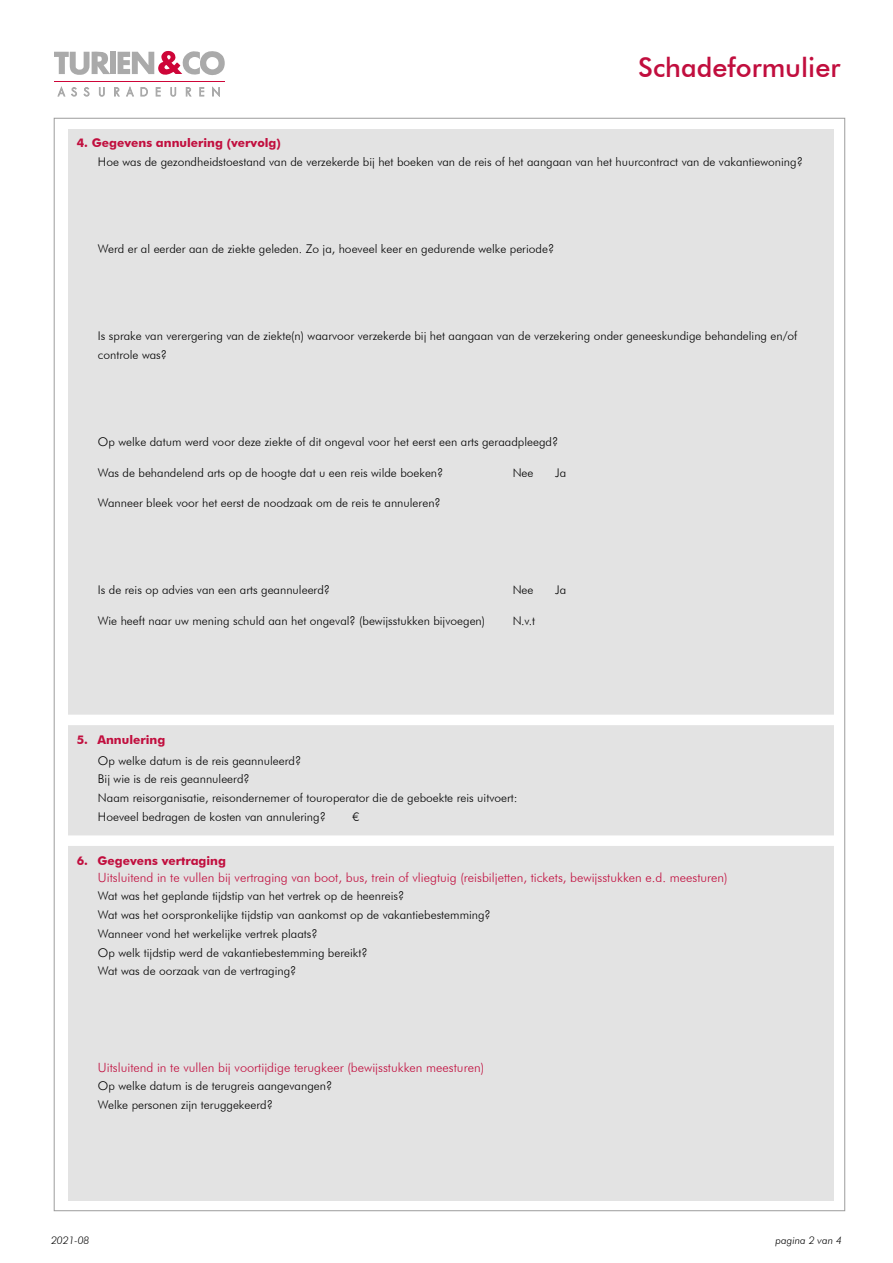
<style>
.page{position:relative;width:893px;height:1263px;background:#fff}
.page>*{position:absolute;margin:0;border:0;box-sizing:border-box;transform-origin:0 0}
.t1{font:500 27px "Futura BT";color:#c10e3e}
.t2{font:300 12.75px "Futura BT";color:#c10e3e}
.t3{font:300 12px/18.8px "Futura BT";color:#000}
.t4{font:700 12px "Futura BT";color:#c10e3e}
.t5{font:italic 300 10.5px "Futura BT";color:#000}
</style>
<div class="page">
<div style="left:68px;top:130px;width:765px;height:1071px;background:#e3e3e3"></div>
<div style="left:110px;top:52px;width:5px;height:22px;background:#aaa"></div>
<svg style="left:118px;top:51px;width:107px;height:24px"></svg>
<svg style="left:54px;top:51px;width:56px;height:24px"></svg>
<svg style="left:58px;top:87px;width:7px;height:9px"></svg>
<svg style="left:71px;top:87px;width:6px;height:9px"></svg>
<svg style="left:84px;top:87px;width:5px;height:9px"></svg>
<svg style="left:99px;top:87px;width:6px;height:10px"></svg>
<svg style="left:114px;top:87px;width:6px;height:9px"></svg>
<svg style="left:126px;top:87px;width:8px;height:9px"></svg>
<svg style="left:141px;top:87px;width:7px;height:9px"></svg>
<svg style="left:156px;top:87px;width:4px;height:9px"></svg>
<svg style="left:170px;top:87px;width:6px;height:10px"></svg>
<svg style="left:186px;top:87px;width:5px;height:9px"></svg>
<svg style="left:199px;top:87px;width:5px;height:9px"></svg>
<svg style="left:212px;top:87px;width:8px;height:10px"></svg>
<hr style="left:54px;top:81px;width:171px;height:1px;background:#ce0538">
<div style="left:64px;top:715px;width:772px;height:10px;background:#fff"></div>
<div style="left:64px;top:835px;width:772px;height:11px;background:#fff"></div>
<h1 class="t1" style="left:638px;top:51px;width:204px">Schadeformulier</h1>
<p class="t4" style="left:77px;top:136px;width:206px">4. Gegevens annulering (vervolg)</p>
<p class="t3" style="left:98px;top:152px;width:706px">Hoe was de gezondheidstoestand van de verzekerde bij het boeken van de reis of het aangaan van het huurcontract van de vakantiewoning?</p>
<p class="t3" style="left:98px;top:239px;width:458px">Werd er al eerder aan de ziekte geleden. Zo ja, hoeveel keer en gedurende welke periode?</p>
<p class="t3" style="left:98px;top:326px;width:701px">Is sprake van verergering van de ziekte(n) waarvoor verzekerde bij het aangaan van de verzekering onder geneeskundige behandeling en/of controle was?</p>
<p class="t3" style="left:98px;top:432px;width:462px">Op welke datum werd voor deze ziekte of dit ongeval voor het eerst een arts geraadpleegd?</p>
<p class="t3" style="left:98px;top:463px;width:347px">Was de behandelend arts op de hoogte dat u een reis wilde boeken?</p>
<p class="t3" style="left:513px;top:463px;width:22px">Nee</p>
<p class="t3" style="left:555px;top:463px;width:12px">Ja</p>
<p class="t3" style="left:98px;top:494px;width:344px">Wanneer bleek voor het eerst de noodzaak om de reis te annuleren?</p>
<p class="t3" style="left:98px;top:581px;width:234px">Is de reis op advies van een arts geannuleerd?</p>
<p class="t3" style="left:513px;top:581px;width:22px">Nee</p>
<p class="t3" style="left:555px;top:581px;width:12px">Ja</p>
<p class="t3" style="left:98px;top:611px;width:389px">Wie heeft naar uw mening schuld aan het ongeval? (bewijsstukken bijvoegen)</p>
<p class="t3" style="left:513px;top:611px;width:24px">N.v.t</p>
<p class="t4" style="left:77px;top:732px;width:90px">5. Annulering</p>
<p class="t3" style="left:98px;top:751px;width:421px">Op welke datum is de reis geannuleerd?<br>Bij wie is de reis geannuleerd?<br>Naam reisorganisatie, reisondernemer of touroperator die de geboekte reis uitvoert:<br>Hoeveel bedragen de kosten van annulering?</p>
<p class="t3" style="left:352px;top:807px;width:8px">€</p>
<p class="t4" style="left:77px;top:853px;width:151px">6. Gegevens vertraging</p>
<p class="t2" style="left:98px;top:869px;width:631px">Uitsluitend in te vullen bij vertraging van boot, bus, trein of vliegtuig (reisbiljetten, tickets, bewijsstukken e.d. meesturen)</p>
<p class="t3" style="left:98px;top:887px;width:394px">Wat was het geplande tijdstip van het vertrek op de heenreis?<br>Wat was het oorspronkelijke tijdstip van aankomst op de vakantiebestemming?<br>Wanneer vond het werkelijke vertrek plaats?<br>Op welk tijdstip werd de vakantiebestemming bereikt?<br>Wat was de oorzaak van de vertraging?</p>
<p class="t2" style="left:98px;top:1059px;width:388px">Uitsluitend in te vullen bij voortijdige terugkeer (bewijsstukken meesturen)</p>
<p class="t3" style="left:98px;top:1076px;width:236px">Op welke datum is de terugreis aangevangen?<br>Welke personen zijn teruggekeerd?</p>
<p class="t5" style="left:51px;top:1234px;width:40px">2021-08</p>
<p class="t5" style="left:775px;top:1234px;width:68px">pagina 2 van 4</p>
</div>
